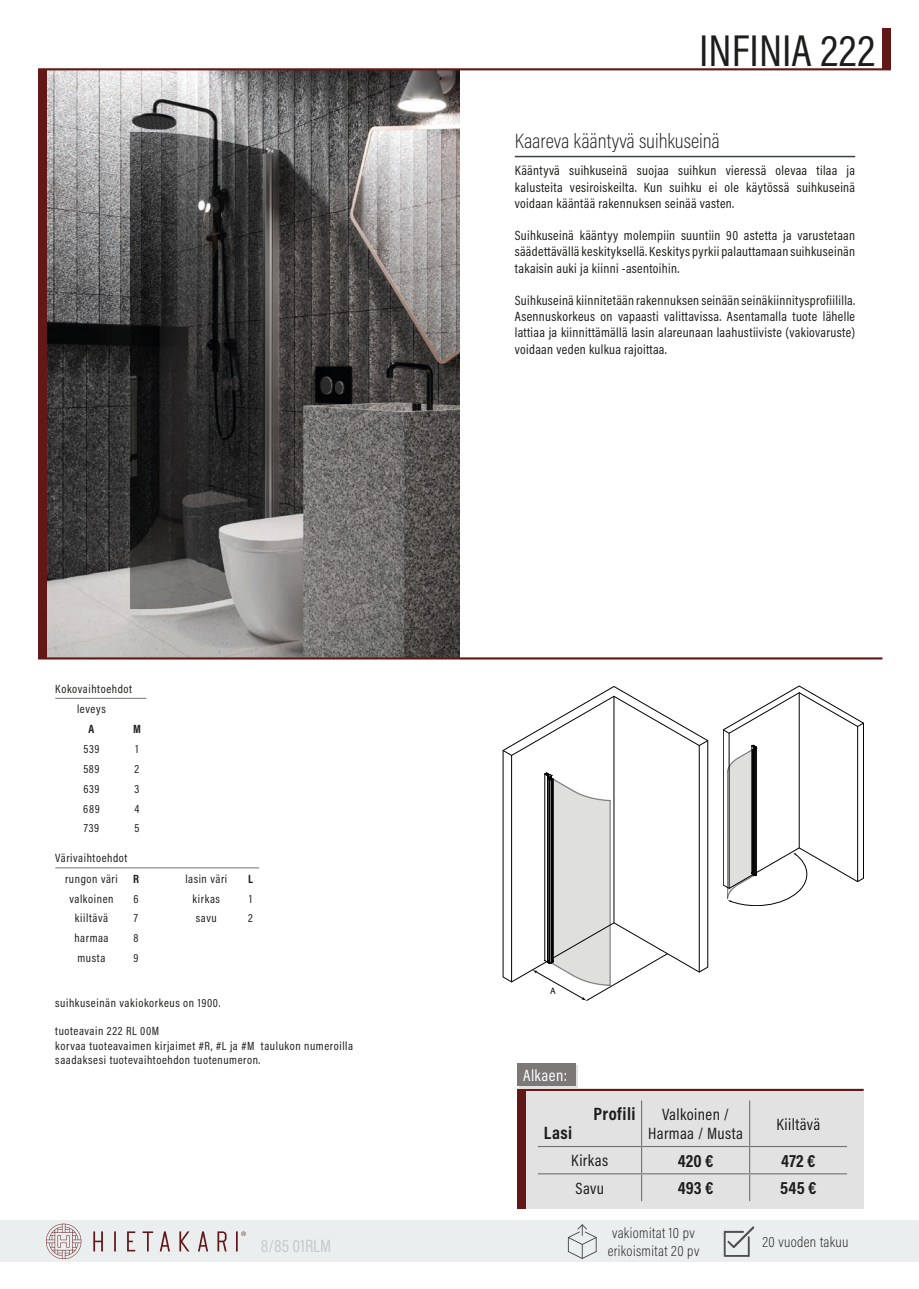
<style>
.page{position:relative;width:919px;height:1289px;background:#fff}
.page>*{position:absolute;margin:0;border:0;box-sizing:border-box;transform-origin:0 0}
.t1{font:45px "Acumin Pro Cond";color:#1d1d1b}
.t2{font:200 21px "Acumin Pro Cond";color:#1d1d1b}
.t3{font:700 18px "Acumin Pro Cond";letter-spacing:.02em;color:#1d1d1b}
.t4{font:18px "Acumin Pro Cond";color:#c7cacc}
.t5{font:16.5px/19.8px "Acumin Pro Cond";letter-spacing:.025em;color:#1d1d1b;text-align:center}
.t6{font:16.5px "Acumin Pro Cond";letter-spacing:.025em;color:#fff}
.t7{font:200 15px/18px "Acumin Pro Cond";letter-spacing:.025em;color:#1d1d1b;text-align:center}
.t8{font:13.5px/16.2px "Acumin Pro Cond";letter-spacing:.025em;color:#1d1d1b;text-align:justify}
.t9{font:12px/14.4px "Acumin Pro Cond";letter-spacing:.05em;color:#1d1d1b}
.t10{font:700 12px "Acumin Pro Cond";color:#1d1d1b}
.t11{font:9.3px "Myriad Pro";color:#020203}
</style>
<div class="page">
<img style="left:47px;top:70px;width:412px;height:587px">
<div style="left:0;top:1220px;width:918px;height:42px;background:#eaeeef"></div>
<hr style="left:38px;top:657px;width:844px;height:2px;background:#621817">
<hr style="left:38px;top:68px;width:852px;height:2px;background:#621817">
<div style="left:38px;top:69px;width:9px;height:589px;background:#621817"></div>
<div style="left:882px;top:29px;width:8px;height:40px;background:#621817"></div>
<hr style="left:514px;top:156px;width:341px;height:1px;background:#3d4041">
<svg style="left:114px;top:1231px;width:2px;height:20px"></svg>
<svg style="left:93px;top:1231px;width:10px;height:20px"></svg>
<svg style="left:160px;top:1231px;width:10px;height:20px"></svg>
<svg style="left:198px;top:1231px;width:10px;height:20px"></svg>
<svg style="left:127px;top:1231px;width:8px;height:20px"></svg>
<svg style="left:143px;top:1231px;width:10px;height:20px"></svg>
<svg style="left:179px;top:1231px;width:10px;height:20px"></svg>
<svg style="left:217px;top:1231px;width:10px;height:20px"></svg>
<svg style="left:46px;top:1223px;width:35px;height:35px"></svg>
<svg style="left:236px;top:1231px;width:10px;height:20px"></svg>
<svg style="left:723px;top:1226px;width:31px;height:31px"></svg>
<svg style="left:568px;top:1224px;width:28px;height:34px"></svg>
<svg style="left:502px;top:695px;width:206px;height:305px"></svg>
<svg style="left:722px;top:685px;width:142px;height:220px"></svg>
<hr style="left:55px;top:698px;width:73px;height:1px;background:#737373">
<svg style="left:128px;top:698px;width:18px;height:1px"></svg>
<hr style="left:55px;top:867px;width:73px;height:1px;background:#737373">
<svg style="left:128px;top:867px;width:42px;height:1px"></svg>
<hr style="left:170px;top:867px;width:72px;height:1px;background:#737373">
<svg style="left:242px;top:867px;width:17px;height:1px"></svg>
<div style="left:526px;top:1089px;width:337px;height:119px;background:#e2e2e3"></div>
<hr style="left:517px;top:1088px;width:346px;height:2px;background:#621817">
<div style="left:517px;top:1088px;width:9px;height:120px;background:#621817"></div>
<hr style="left:641px;top:1100px;width:1px;height:45px;background:#737373">
<hr style="left:538px;top:1145px;width:103px;height:2px;background:#737373">
<hr style="left:641px;top:1145px;width:108px;height:2px;background:#737373">
<hr style="left:749px;top:1145px;width:98px;height:2px;background:#737373">
<hr style="left:538px;top:1173px;width:103px;height:1px;background:#737373">
<hr style="left:641px;top:1173px;width:108px;height:1px;background:#737373">
<svg style="left:641px;top:1147px;width:1px;height:54px"></svg>
<hr style="left:749px;top:1173px;width:98px;height:1px;background:#737373">
<hr style="left:749px;top:1100px;width:1px;height:45px;background:#737373">
<svg style="left:749px;top:1147px;width:1px;height:54px"></svg>
<div style="left:519px;top:1064px;width:58px;height:23px;background:#7b7877"></div>
<div style="left:517px;top:1063px;width:58px;height:22px;background:#7b7877"></div>
<h1 class="t1" style="left:699px;top:21px;width:177px">INFINIA 222</h1>
<p class="t9" style="left:55px;top:681px;width:78px">Kokovaihtoehdot</p>
<p class="t9" style="left:77px;top:701px;width:30px">leveys</p>
<p class="t10" style="left:89px;top:721px;width:7px">A</p>
<p class="t10" style="left:133px;top:721px;width:9px">M</p>
<p class="t9" style="left:83px;top:741px;width:17px">539</p>
<p class="t9" style="left:135px;top:741px;width:5px">1</p>
<p class="t9" style="left:83px;top:761px;width:18px">589</p>
<p class="t9" style="left:135px;top:761px;width:6px">2</p>
<p class="t9" style="left:83px;top:781px;width:18px">639</p>
<p class="t9" style="left:135px;top:781px;width:6px">3</p>
<p class="t9" style="left:83px;top:801px;width:18px">689</p>
<p class="t9" style="left:134px;top:801px;width:6px">4</p>
<p class="t9" style="left:84px;top:820px;width:17px">739</p>
<p class="t9" style="left:134px;top:820px;width:6px">5</p>
<p class="t9" style="left:55px;top:850px;width:74px">Värivaihtoehdot</p>
<p class="t9" style="left:65px;top:871px;width:54px">rungon väri</p>
<p class="t10" style="left:133px;top:870px;width:7px">R</p>
<p class="t9" style="left:185px;top:871px;width:43px">lasin väri</p>
<p class="t10" style="left:248px;top:870px;width:6px">L</p>
<p class="t9" style="left:69px;top:891px;width:45px">valkoinen</p>
<p class="t9" style="left:133px;top:891px;width:7px">6</p>
<p class="t9" style="left:192px;top:891px;width:29px">kirkas</p>
<p class="t9" style="left:249px;top:891px;width:5px">1</p>
<p class="t9" style="left:75px;top:910px;width:35px">kiiltävä</p>
<p class="t9" style="left:134px;top:910px;width:6px">7</p>
<p class="t9" style="left:196px;top:910px;width:22px">savu</p>
<p class="t9" style="left:248px;top:910px;width:6px">2</p>
<p class="t9" style="left:74px;top:930px;width:36px">harmaa</p>
<p class="t9" style="left:133px;top:930px;width:7px">8</p>
<p class="t9" style="left:77px;top:950px;width:29px">musta</p>
<p class="t9" style="left:133px;top:950px;width:7px">9</p>
<p class="t9" style="left:55px;top:995px;width:167px">suihkuseinän vakiokorkeus on 1900.</p>
<p class="t9" style="left:55px;top:1023px;width:299px">tuoteavain 222 RL 00M<br>korvaa tuoteavaimen kirjaimet #R, #L ja #M taulukon numeroilla saadaksesi tuotevaihtoehdon tuotenumeron.</p>
<h2 class="t2" style="left:514px;top:127px;width:206px">Kaareva kääntyvä suihkuseinä</h2>
<p class="t8" style="left:514px;top:162px;width:342px">Kääntyvä suihkuseinä suojaa suihkun vieressä olevaa tilaa ja kalusteita vesiroiskeilta. Kun suihku ei ole käytössä suihkuseinä voidaan kääntää rakennuksen seinää vasten.</p>
<p class="t8" style="left:514px;top:227px;width:342px">Suihkuseinä kääntyy molempiin suuntiin 90 astetta ja varustetaan säädettävällä keskityksellä. Keskitys pyrkii palauttamaan suihkuseinän takaisin auki ja kiinni -asentoihin.</p>
<p class="t8" style="left:514px;top:292px;width:342px">Suihkuseinä kiinnitetään rakennuksen seinään seinäkiinnitysprofiililla.<br>Asennuskorkeus on vapaasti valittavissa. Asentamalla tuote lähelle lattiaa ja kiinnittämällä lasin alareunaan laahustiiviste (vakiovaruste) voidaan veden kulkua rajoittaa.</p>
<p class="t11" style="left:550px;top:985px;width:7px">A</p>
<p class="t6" style="left:523px;top:1064px;width:45px">Alkaen:</p>
<h3 class="t3" style="left:544px;top:1121px;width:30px">Lasi</h3>
<h3 class="t3" style="left:593px;top:1101px;width:43px">Profili</h3>
<p class="t5" style="left:648px;top:1103px;width:96px">Valkoinen /<br>Harmaa / Musta</p>
<p class="t5" style="left:776px;top:1113px;width:45px">Kiiltävä</p>
<p class="t5" style="left:571px;top:1150px;width:38px">Kirkas</p>
<h3 class="t3" style="left:677px;top:1148px;width:37px">420 €</h3>
<h3 class="t3" style="left:781px;top:1148px;width:36px">472 €</h3>
<p class="t5" style="left:575px;top:1177px;width:30px">Savu</p>
<h3 class="t3" style="left:677px;top:1175px;width:37px">493 €</h3>
<h3 class="t3" style="left:780px;top:1175px;width:38px">545 €</h3>
<h3 class="t4" style="left:261px;top:1233px;width:72px">8/85 01RLM</h3>
<p class="t7" style="left:607px;top:1223px;width:93px">vakiomitat 10 pv erikoismitat 20 pv</p>
<p class="t7" style="left:762px;top:1232px;width:88px">20 vuoden takuu</p>
</div>
